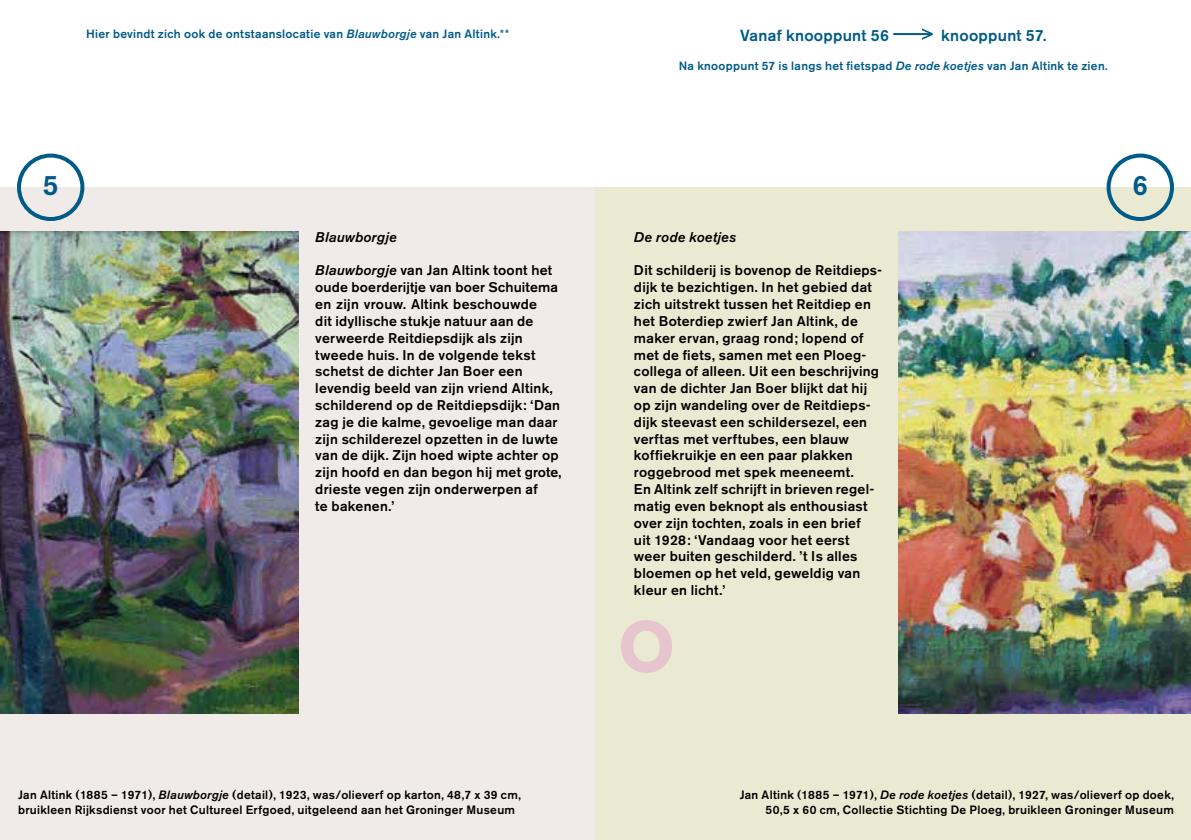
<style>
.page{position:relative;width:1191px;height:840px;background:#fff}
.page>*{position:absolute;margin:0;border:0;box-sizing:border-box;transform-origin:0 0}
.t1{font:500 27.8px "Akzidenz Grotesk BE";color:#005b89}
.t2{font:500 16px "Akzidenz Grotesk BE";letter-spacing:.015em;color:#005b89}
.t3{font:500 14px/16.8px "Akzidenz Grotesk BE";letter-spacing:.02em;color:#000}
.t4{font:italic 500 14px "Akzidenz Grotesk BE";letter-spacing:.02em;color:#000}
.t5{font:500 12px/14.4px "Akzidenz Grotesk BE";letter-spacing:.025em;color:#000;text-align:right}
.t6{font:500 12px "Akzidenz Grotesk BE";letter-spacing:.025em;color:#005b89}
.s1{font-style:italic}
</style>
<div class="page">
<div style="left:0;top:187px;width:595px;height:652px;background:#f0ebe8"></div>
<div style="left:595px;top:187px;width:596px;height:652px;background:#eaead2"></div>
<img style="left:898px;top:231px;width:293px;height:482px">
<div style="left:17px;top:153px;width:67px;height:68px;border:4px solid #005b89;border-radius:50%"></div>
<div style="left:1106px;top:153px;width:68px;height:68px;border:4px solid #005b89;border-radius:50%"></div>
<svg style="left:621px;top:620px;width:51px;height:52px"></svg>
<img style="left:0;top:231px;width:298px;height:482px">
<svg style="left:922px;top:28px;width:10px;height:12px"></svg>
<hr style="left:893px;top:33px;width:37px;height:2px;background:#005b89">
<p class="t6" style="left:86px;top:26px;width:425px">Hier bevindt zich ook de ontstaanslocatie van <span class="s1">Blauwborgje</span> van Jan Altink.**</p>
<p class="t2" style="left:740px;top:26px;width:151px">Vanaf knooppunt 56</p>
<p class="t2" style="left:941px;top:26px;width:107px">knooppunt 57.</p>
<p class="t6" style="left:678px;top:58px;width:430px">Na knooppunt 57 is langs het fietspad <span class="s1">De rode koetjes</span> van Jan Altink te zien.</p>
<h1 class="t1" style="left:43px;top:168px;width:17px">5</h1>
<h1 class="t1" style="left:1132px;top:168px;width:17px">6</h1>
<p class="t4" style="left:315px;top:229px;width:83px">Blauwborgje</p>
<p class="t3" style="left:315px;top:262px;width:248px"><span class="s1">Blauwborgje</span> van Jan Altink toont het oude boerderijtje van boer Schuitema en zijn vrouw. Altink beschouwde<br>dit idyllische stukje natuur aan de verweerde Reitdiepsdijk als zijn tweede huis. In de volgende tekst schetst de dichter Jan Boer een levendig beeld van zijn vriend Altink, schilderend op de Reitdiepsdijk: ‘Dan zag je die kalme, gevoelige man daar zijn schilderezel opzetten in de luwte van de dijk. Zijn hoed wipte achter op zijn hoofd en dan begon hij met grote, drieste vegen zijn onderwerpen af<br>te bakenen.’</p>
<p class="t4" style="left:634px;top:229px;width:104px">De rode koetjes</p>
<p class="t3" style="left:634px;top:262px;width:250px">Dit schilderij is bovenop de Reitdieps&shy;dijk te bezichtigen. In het gebied dat zich uitstrekt tussen het Reitdiep en het Boterdiep zwierf Jan Altink, de maker ervan, graag rond; lopend of met de fiets, samen met een Ploeg&shy;collega of alleen. Uit een beschrijving van de dichter Jan Boer blijkt dat hij op zijn wandeling over de Reitdieps&shy;dijk steevast een schildersezel, een verftas met verftubes, een blauw koffiekruikje en een paar plakken roggebrood met spek meeneemt.<br>En Altink zelf schrijft in brieven regel&shy;matig even beknopt als enthousiast over zijn tochten, zoals in een brief<br>uit 1928: ‘Vandaag voor het eerst weer buiten geschilderd. ’t Is alles bloemen op het veld, geweldig van kleur en licht.’</p>
<p class="t5" style="left:18px;top:787px;width:504px;text-align:left">Jan Altink (1885 – 1971), <span class="s1">Blauwborgje</span> (detail), 1923, was/olieverf op karton, 48,7 x 39 cm, bruikleen Rijksdienst voor het Cultureel Erfgoed, uitgeleend aan het Groninger Museum</p>
<p class="t5" style="left:739px;top:787px;width:436px">Jan Altink (1885 – 1971), <span class="s1">De rode koetjes</span> (detail), 1927, was/olieverf op doek,<br>50,5 x 60 cm, Collectie Stichting De Ploeg, bruikleen Groninger Museum</p>
</div>
